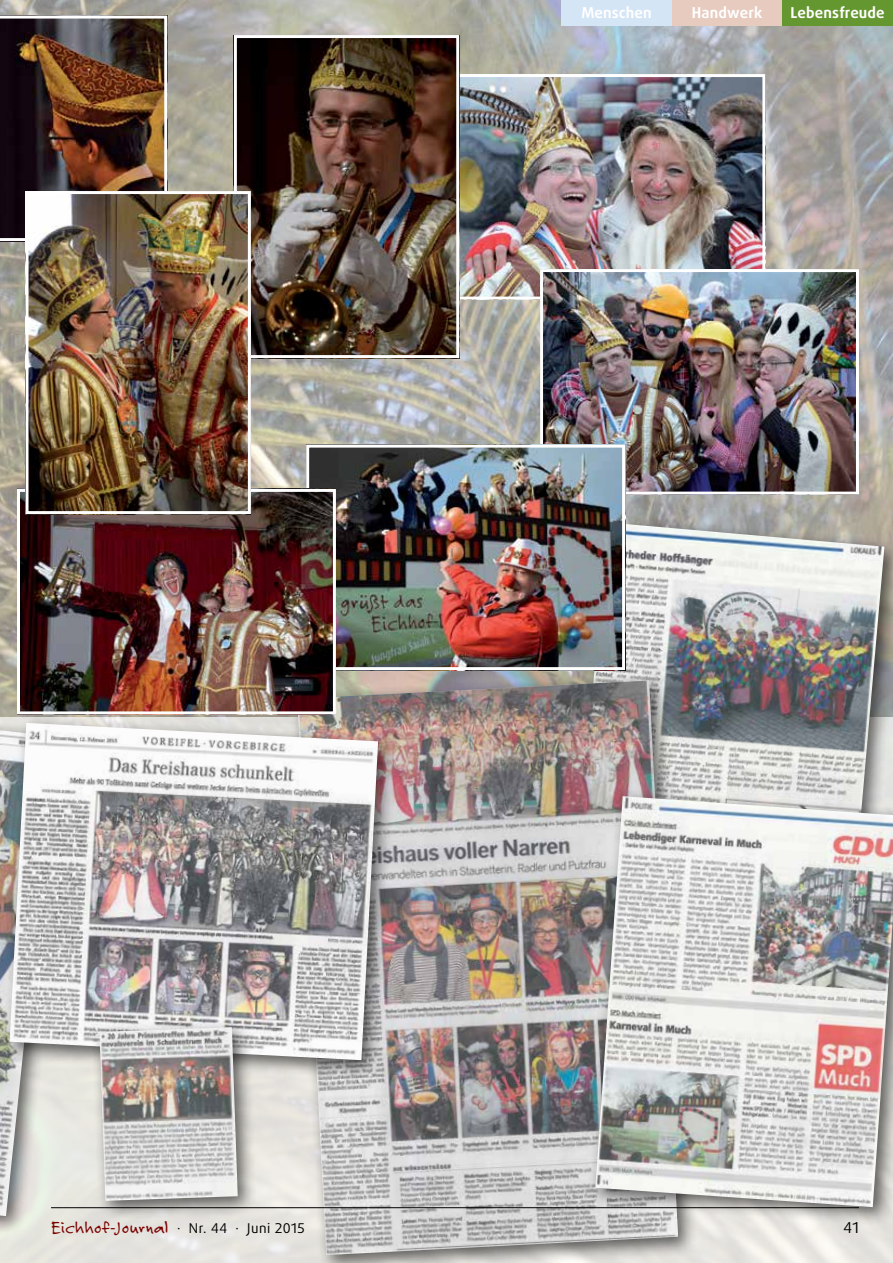
<style>
.page{position:relative;width:893px;height:1263px;background:#fff}
.page>*{position:absolute;margin:0;border:0;box-sizing:border-box;transform-origin:0 0}
.t1{font:18px "Felt Tip Roman";letter-spacing:.02em;color:#7a0200}
.t2{font:700 15px "Daxline LF";letter-spacing:.01em;color:#fff}
.t3{font:15px "Daxline LF";color:#000}
.s1{font-family:"Daxline LF";font-size:13.5px;color:#000}
</style>
<div class="page">
<img style="left:0;top:0;width:893px;height:715px">
<svg style="left:0;top:1080px;width:893px;height:183px;background:#e7e6e0"></svg>
<div style="left:562px;top:515px;width:331px;height:483px;background:#000;opacity:.6"></div>
<img style="left:570px;top:522px;width:314px;height:266px">
<div style="left:0;top:692px;width:76px;height:543px;background:#000;opacity:.6"></div>
<img style="left:0;top:730px;width:56px;height:486px">
<div style="left:289px;top:673px;width:409px;height:590px;background:#000;opacity:.6"></div>
<img style="left:297px;top:680px;width:381px;height:575px">
<div style="left:587px;top:788px;width:306px;height:439px;background:#000;opacity:.6"></div>
<img style="left:595px;top:796px;width:298px;height:411px">
<div style="left:2px;top:715px;width:396px;height:365px;background:#000;opacity:.6"></div>
<img style="left:10px;top:723px;width:368px;height:337px">
<div style="left:92px;top:1019px;width:165px;height:202px;background:#000;opacity:.6"></div>
<img style="left:99px;top:1027px;width:139px;height:174px">
<div style="left:561px;top:0;width:111px;height:26px;background:#d4e5f6"></div>
<div style="left:672px;top:0;width:110px;height:26px;background:#e8cbbf"></div>
<div style="left:782px;top:0;width:111px;height:26px;background:#659730"></div>
<hr style="left:51px;top:1207px;width:808px;height:1px;background:#000">
<img style="left:459px;top:78px;width:302px;height:218px">
<div style="left:446px;top:74px;width:319px;height:226px;border:3px solid #fff"></div>
<img style="left:544px;top:273px;width:311px;height:218px">
<div style="left:540px;top:269px;width:319px;height:226px;border:3px solid #fff"></div>
<img style="left:310px;top:449px;width:311px;height:217px">
<div style="left:306px;top:445px;width:319px;height:225px;border:3px solid #fff"></div>
<img style="left:21px;top:493px;width:311px;height:217px">
<div style="left:17px;top:489px;width:319px;height:225px;border:3px solid #fff"></div>
<img style="left:0;top:16px;width:167px;height:225px">
<img style="left:238px;top:39px;width:217px;height:315px">
<div style="left:234px;top:35px;width:225px;height:323px;border:3px solid #fff"></div>
<img style="left:30px;top:195px;width:217px;height:315px">
<div style="left:26px;top:191px;width:225px;height:323px;border:3px solid #fff"></div>
<p class="t2" style="left:581px;top:4px;width:72px">Menschen</p>
<p class="t2" style="left:692px;top:4px;width:72px">Handwerk</p>
<p class="t2" style="left:791px;top:4px;width:96px">Lebensfreude</p>
<p class="t1" style="left:51px;top:1217px;width:255px">Eichhof-Journal <span class="s1">· Nr. 44 · Juni 2015</span></p>
<p class="t3" style="left:843px;top:1219px;width:17px">41</p>
</div>
